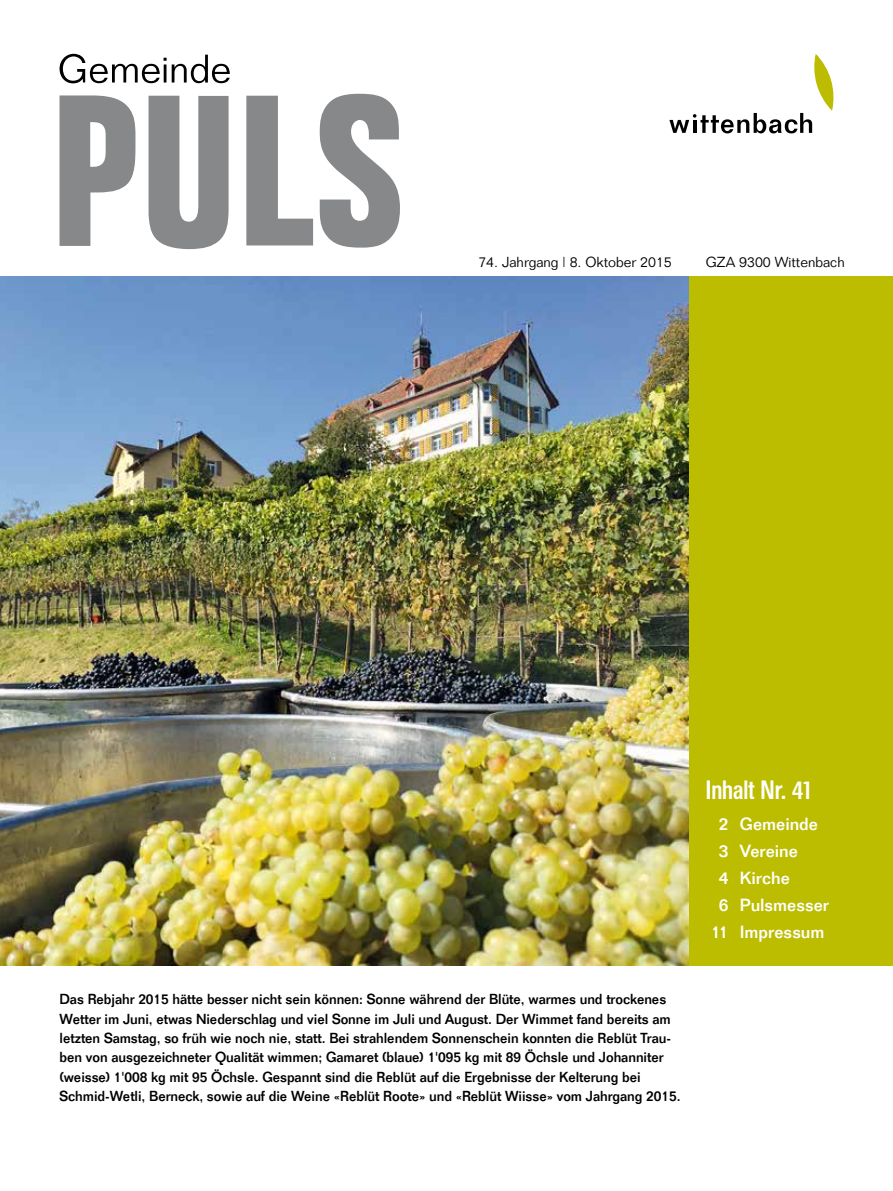
<style>
.page{position:relative;width:893px;height:1191px;background:#fff}
.page>*{position:absolute;margin:0;border:0;box-sizing:border-box;transform-origin:0 0}
.t1{font:500 26.25px "Folio Condensed BQ";color:#fff}
.t2{font:500 17.25px "Folio";color:#fff}
.t3{font:500 14.25px/19.4px "Folio";letter-spacing:-.005em;color:#000}
.t4{font:300 14.25px "Folio";color:#000}
</style>
<div class="page">
<svg style="left:669px;top:54px;width:164px;height:79px"></svg>
<svg style="left:60px;top:95px;width:75px;height:151px"></svg>
<svg style="left:149px;top:96px;width:80px;height:153px"></svg>
<svg style="left:246px;top:96px;width:67px;height:149px"></svg>
<svg style="left:319px;top:94px;width:81px;height:154px"></svg>
<svg style="left:60px;top:54px;width:170px;height:29px"></svg>
<div style="left:689px;top:276px;width:204px;height:689px;background:#bcbd00"></div>
<img style="left:0;top:276px;width:689px;height:689px">
<p class="t4" style="left:478px;top:254px;width:195px">74. Jahrgang | 8. Oktober 2015</p>
<p class="t4" style="left:706px;top:254px;width:140px">GZA 9300 Wittenbach</p>
<p class="t3" style="left:60px;top:989px;width:623px">Das Rebjahr 2015 hätte besser nicht sein können: Sonne während der Blüte, warmes und trockenes Wetter im Juni, etwas Niederschlag und viel Sonne im Juli und August. Der Wimmet fand bereits am letzten Samstag, so früh wie noch nie, statt. Bei strahlendem Sonnenschein konnten die Reblüt Trau&shy;ben von ausgezeichneter Qualität wimmen; Gamaret (blaue) 1'095 kg mit 89 Öchsle und Johanniter (weisse) 1'008 kg mit 95 Öchsle. Gespannt sind die Reblüt auf die Ergebnisse der Kelterung bei Schmid-Wetli, Berneck, sowie auf die Weine «Reblüt Roote» und «Reblüt Wiisse» vom Jahrgang 2015.</p>
<p class="t1" style="left:706px;top:775px;width:109px">Inhalt Nr. 41</p>
<p class="t2" style="left:719px;top:813px;width:101px">2 Gemeinde</p>
<p class="t2" style="left:719px;top:840px;width:81px">3 Vereine</p>
<p class="t2" style="left:719px;top:867px;width:73px">4 Kirche</p>
<p class="t2" style="left:719px;top:894px;width:112px">6 Pulsmesser</p>
<p class="t2" style="left:711px;top:921px;width:115px">11 Impressum</p>
</div>
